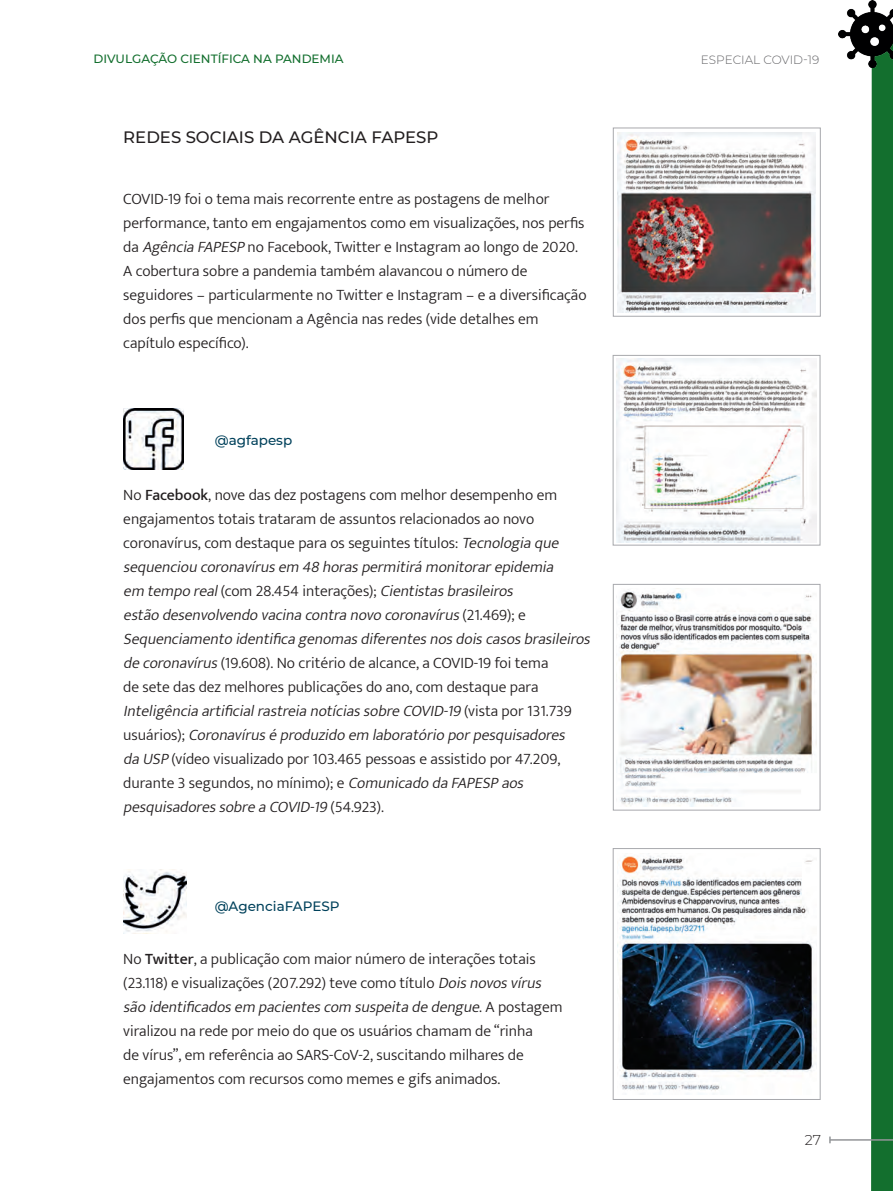
<style>
.page{position:relative;width:893px;height:1191px;background:#fff}
.page>*{position:absolute;margin:0;border:0;box-sizing:border-box;transform-origin:0 0}
.t1{font:500 16.5px "Montserrat";color:#231f20}
.t2{font:300 15.75px/24px "Mukta";color:#231f20}
.t3{font:300 14.25px "Montserrat";color:#231f20}
.t4{font:500 13.5px "Montserrat";color:#00415b}
.t5{font:500 12px "Montserrat";color:#136f2e}
.t6{font:300 12px "Montserrat";color:#636366}
.s1{font-style:italic}
.s2{font-weight:500}
</style>
<div class="page">
<img style="left:123px;top:408px;width:61px;height:61px">
<img style="left:123px;top:871px;width:64px;height:62px">
<svg style="left:871px;top:67px;width:22px;height:1124px;background:#1b7435"></svg>
<hr style="left:830px;top:1139px;width:63px;height:1px;background:#939598">
<svg style="left:829px;top:1136px;width:2px;height:7px"></svg>
<img style="left:839px;top:0;width:54px;height:67px">
<img style="left:618px;top:132px;width:198px;height:180px">
<div style="left:613px;top:128px;width:208px;height:189px;border:1px solid #a8a9ad"></div>
<img style="left:616px;top:358px;width:201px;height:184px">
<div style="left:613px;top:355px;width:207px;height:190px;border:1px solid #a8a9ad"></div>
<img style="left:618px;top:588px;width:199px;height:218px">
<div style="left:613px;top:584px;width:207px;height:226px;border:1px solid #a8a9ad"></div>
<img style="left:617px;top:853px;width:199px;height:241px">
<div style="left:613px;top:848px;width:207px;height:251px;border:1px solid #a8a9ad"></div>
<p class="t5" style="left:94px;top:50px;width:252px">DIVULGAÇÃO CIENTÍFICA NA PANDEMIA</p>
<p class="t1" style="left:123px;top:125px;width:317px">REDES SOCIAIS DA AGÊNCIA FAPESP</p>
<p class="t2" style="left:123px;top:186px;width:465px">COVID-19 foi o tema mais recorrente entre as postagens de melhor performance, tanto em engajamentos como em visualizações, nos perfis da <span class="s1">AgênciaFAPESP</span>no Facebook, Twitter e Instagram ao longo de 2020.<br>A cobertura sobre a pandemia também alavancou o número de seguidores – particularmente no Twitter e Instagram – e a diversificação dos perfis que mencionam a Agência nas redes (vide detalhes em capítulo específico).</p>
<p class="t4" style="left:215px;top:431px;width:79px">@agfapesp</p>
<p class="t2" style="left:123px;top:482px;width:473px">No <span class="s2">Facebook</span>, nove das dez postagens com melhor desempenho em engajamentos totais trataram de assuntos relacionados ao novo coronavírus, com destaque para os seguintes títulos: <span class="s1">Tecnologiaque sequencioucoronavírusem 48horaspermitirámonitorarepidemia<br>em temporeal</span>(co m 2 8 .4 5 4 i n t e ra çõ e s) ; <span class="s1">Cientistasbrasileiros estãodesenvolvendovacinacontranovocoronavírus</span>( 2 1 . 4 6 9 ) ; e <span class="s1">Sequenciamentoidentificagenomasdiferentesnosdoiscasosbrasileiros decoronavírus</span>(19.608). No critério de alcance, a COVID-19 foi tema<br>de sete das dez melhores publicações do ano, com destaque para <span class="s1">InteligênciaartificialrastreianotíciassobreCOVID-19</span>(v i s t a p o r 1 3 1 . 7 3 9<br>u s u á r i o s ) ; <span class="s1">Coronavíruséproduzidoem laboratórioporpesquisadores daUSP</span>(vídeo visualizado por 103.465 pessoas e assistido por 47.209, durante 3 segundos, no mínimo); e <span class="s1">ComunicadodaFAPESPaos pesquisadoressobreaCOVID-19</span>( 5 4 . 9 2 3 ) .</p>
<p class="t4" style="left:215px;top:897px;width:126px">@AgenciaFAPESP</p>
<p class="t2" style="left:123px;top:946px;width:441px">No <span class="s2">Twitter</span>, a publicação com maior número de interações totais (23.118) e visualizações (207.292) teve como título <span class="s1">Doisnovosvírus sãoidentificadosem pacientescom suspeitadedengue</span>. A p o s t a g e m viralizou na rede por meio do que os usuários chamam de “rinha<br>de vírus”, em referência ao SARS-CoV-2, suscitando milhares de engajamentos com recursos como memes e gifs animados.</p>
<p class="t6" style="left:701px;top:52px;width:120px">ESPECIAL COVID-19</p>
<p class="t3" style="left:805px;top:1129px;width:18px">27</p>
</div>
